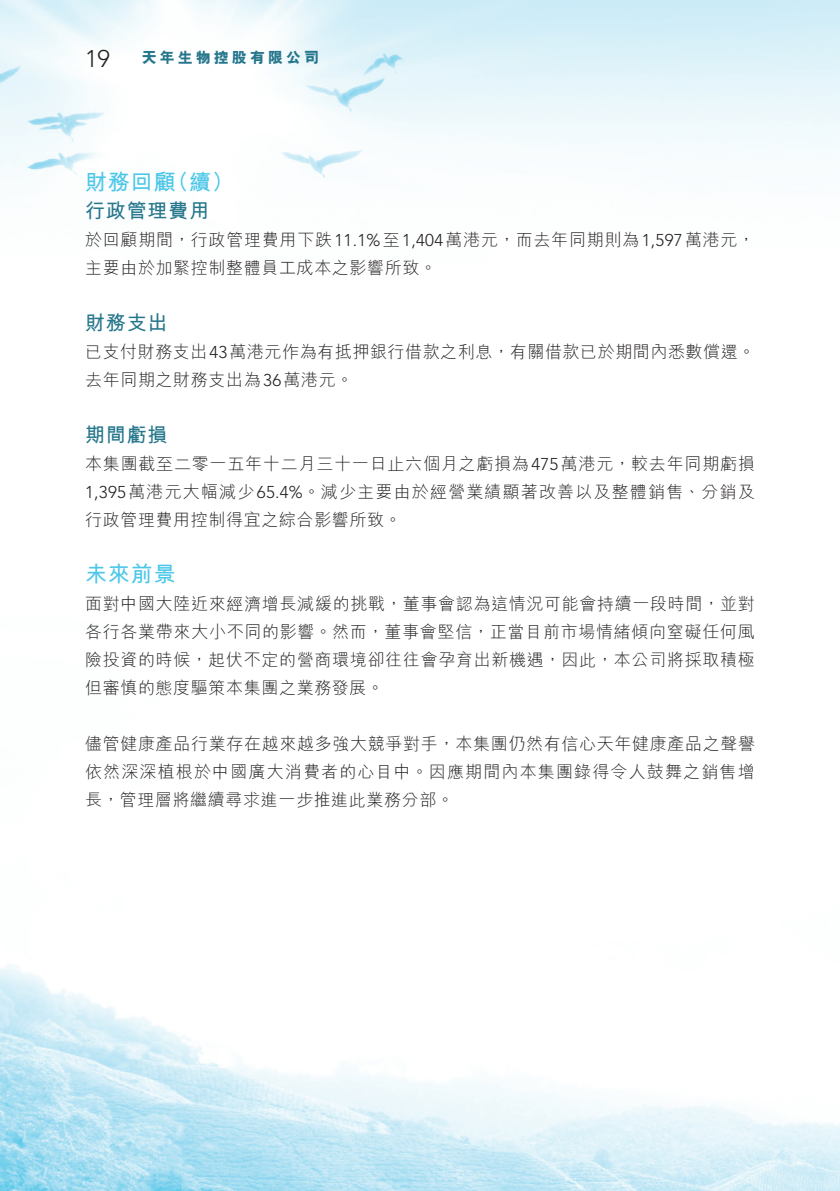
<style>
.page{position:relative;width:840px;height:1191px;background:#fff}
.page>*{position:absolute;margin:0;border:0;box-sizing:border-box;transform-origin:0 0}
.t1{font:300 24px "Avenir LT Std";color:#231f20}
._01_H1{font:700 22px "M Hei HK";letter-spacing:.04em;color:#4dc7e9}
._02_H2{font:700 20px "M Hei HK";letter-spacing:.04em;color:#26778c}
._00_txt{font:300 17px/28px "M Hei HK";letter-spacing:.035em;color:#231f20;text-align:justify}
.t2{font:800 15px "M Hei HK";letter-spacing:.2em;color:#26778c}
.s1{font-family:"Avenir LT Std"}
</style>
<div class="page">
<img style="left:0;top:0;width:839px;height:1191px">
<p class="t1" style="left:85px;top:45px;width:26px">19</p>
<p class="t2" style="left:142px;top:50px;width:178px">天年生物控股有限公司</p>
<p class="_01_H1" style="left:85px;top:166px;width:92px">財務回顧</p>
<p class="_02_H2" style="left:85px;top:196px;width:125px">行政管理費用</p>
<p class="_00_txt" style="left:85px;top:225px;width:670px">於回顧期間，行政管理費用下跌<span class="s1">11.1%</span>至<span class="s1">1,404</span>萬港元，而去年同期則為<span class="s1">1,597</span>萬港元，主要由於加緊控制整體員工成本之影響所致。</p>
<p class="_02_H2" style="left:85px;top:308px;width:84px">財務支出</p>
<p class="_00_txt" style="left:85px;top:337px;width:671px">已支付財務支出<span class="s1">43</span>萬港元作為有抵押銀行借款之利息，有關借款已於期間內悉數償還。去年同期之財務支出為<span class="s1">36</span>萬港元。</p>
<p class="_02_H2" style="left:85px;top:420px;width:84px">期間虧損</p>
<p class="_00_txt" style="left:85px;top:449px;width:671px">本集團截至二零一五年十二月三十一日止六個月之虧損為<span class="s1">475</span>萬港元，較去年同期虧損<span class="s1">1,395</span>萬港元大幅減少<span class="s1">65.4%</span>。減少主要由於經營業績顯著改善以及整體銷售、分銷及行政管理費用控制得宜之綜合影響所致。</p>
<p class="_01_H1" style="left:85px;top:558px;width:92px">未來前景</p>
<p class="_00_txt" style="left:85px;top:589px;width:671px">面對中國大陸近來經濟增長減緩的挑戰，董事會認為這情況可能會持續一段時間，並對各行各業帶來大小不同的影響。然而，董事會堅信，正當目前市場情緒傾向窒礙任何風險投資的時候，起伏不定的營商環境卻往往會孕育出新機遇，因此，本公司將採取積極但審慎的態度驅策本集團之業務發展。</p>
<p class="_00_txt" style="left:85px;top:729px;width:671px">儘管健康產品行業存在越來越多強大競爭對手，本集團仍然有信心天年健康產品之聲譽依然深深植根於中國廣大消費者的心目中。因應期間內本集團錄得令人鼓舞之銷售增長，管理層將繼續尋求進一步推進此業務分部。</p>
<p class="_01_H1" style="left:167px;top:166px;width:68px">（續(</p>
</div>
